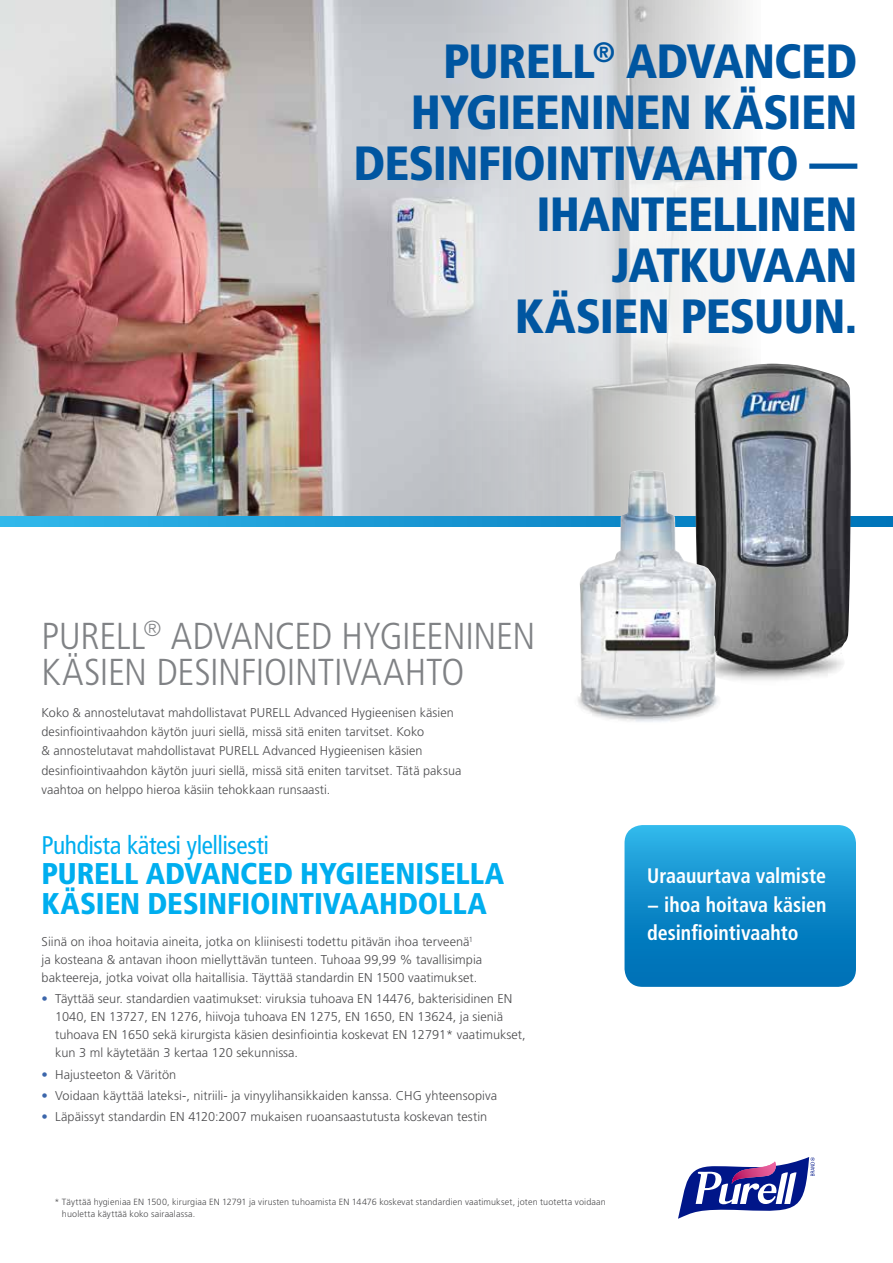
<style>
.page{position:relative;width:893px;height:1263px;background:#fff}
.page>*{position:absolute;margin:0;border:0;box-sizing:border-box;transform-origin:0 0}
.t1{font:900 condensed 48px/51px "Frutiger LT Std";letter-spacing:-.015em;color:#0056a1;text-align:right}
.t2{font:300 condensed 37.5px/36px "Frutiger LT Std";letter-spacing:-.01em;color:#808285}
.t3{font:900 condensed 30px/30px "Frutiger LT Std";letter-spacing:-.005em;color:#00aeef}
.t4{font:condensed 25.5px "Frutiger LT Std";letter-spacing:-.015em;color:#00aeef}
.t5{font:700 condensed 21px/28.5px "Frutiger LT Std";color:#fff;text-align:justify;scale:.95 1}
.t6{font:300 12.75px/18px "Frutiger LT Std";color:#4d4d4f}
.t7{font:300 9px/12px "Frutiger LT Std";letter-spacing:.015em;color:#4d4d4f}
.s1{color:#3c66ab}
</style>
<div class="page">
<svg style="left:678px;top:1157px;width:136px;height:62px"></svg>
<img style="left:0;top:0;width:750px;height:516px">
<svg style="left:0;top:516px;width:893px;height:10px;background:#1e9ed8"></svg>
<svg style="left:624px;top:825px;width:232px;height:162px;background:#138dcb"></svg>
<img style="left:687px;top:364px;width:167px;height:316px">
<img style="left:569px;top:470px;width:156px;height:252px">
<h1 class="t1" style="left:353px;top:35px;width:505px">PURELL<sup>®</sup> ADVANCED<br>HYGIEENINEN KÄSIEN<br>DESINFIOINTIVAAHTO —<br>IHANTEELLINEN<br>JATKUVAAN<br>KÄSIEN PESUUN.</h1>
<h2 class="t2" style="left:41px;top:618px;width:495px">PURELL<sup>®</sup> ADVANCED HYGIEENINEN<br>KÄSIEN DESINFIOINTIVAAHTO</h2>
<p class="t6" style="left:41px;top:702px;width:421px;line-height:19.5px">Koko &amp; annostelutavat mahdollistavat PURELL Advanced Hygieenisen käsien desinfiointivaahdon käytön juuri siellä, missä sitä eniten tarvitset. Koko<br>&amp; annostelutavat mahdollistavat PURELL Advanced Hygieenisen käsien desinfiointivaahdon käytön juuri siellä, missä sitä eniten tarvitset. Tätä paksua vaahtoa on helppo hieroa käsiin tehokkaan runsaasti.</p>
<h3 class="t4" style="left:41px;top:830px;width:229px">Puhdista kätesi ylellisesti</h3>
<h3 class="t3" style="left:41px;top:858px;width:464px">PURELL ADVANCED HYGIEENISELLA<br>KÄSIEN DESINFIOINTIVAAHDOLLA</h3>
<p class="t6" style="left:42px;top:933px;width:442px">Siinä on ihoa hoitavia aineita, jotka on kliinisesti todettu pitävän ihoa terveenä<sup>1 </sup>ja kosteana &amp; antavan ihoon miellyttävän tunteen. Tuhoaa 99,99 % tavallisimpia bakteereja, jotka voivat olla haitallisia. Täyttää standardin EN 1500 vaatimukset.</p>
<p class="t6" style="left:55px;top:990px;width:472px;text-indent:-14px"><span class="s1">•</span> Täyttää seur. standardien vaatimukset: viruksia tuhoava EN 14476, bakterisidinen EN 1040, EN 13727, EN 1276, hiivoja tuhoava EN 1275, EN 1650, EN 13624, ja sieniä tuhoava EN 1650 sekä kirurgista käsien desinfiointia koskevat EN 12791* vaatimukset, kun 3 ml käytetään 3 kertaa 120 sekunnissa.</p>
<p class="t6" style="left:42px;top:1065px;width:136px"><span class="s1">•</span> Hajusteeton &amp; Väritön</p>
<p class="t6" style="left:42px;top:1087px;width:457px"><span class="s1">•</span> Voidaan käyttää lateksi-, nitriili- ja vinyylihansikkaiden kanssa. CHG yhteensopiva</p>
<p class="t6" style="left:42px;top:1108px;width:447px"><span class="s1">•</span> Läpäissyt standardin EN 4120:2007 mukaisen ruoansaastutusta koskevan testin</p>
<p class="t7" style="left:62px;top:1195px;width:545px;text-indent:-8px">* Täyttää hygieniaa EN 1500, kirurgiaa EN 12791 ja virusten tuhoamista EN 14476 koskevat standardien vaatimukset, joten tuotetta voidaan huoletta käyttää koko sairaalassa.</p>
<h3 class="t5" style="left:647px;top:862px;width:190px">Uraauurtava valmiste − ihoa hoitava käsien desinfiointivaahto</h3>
</div>
